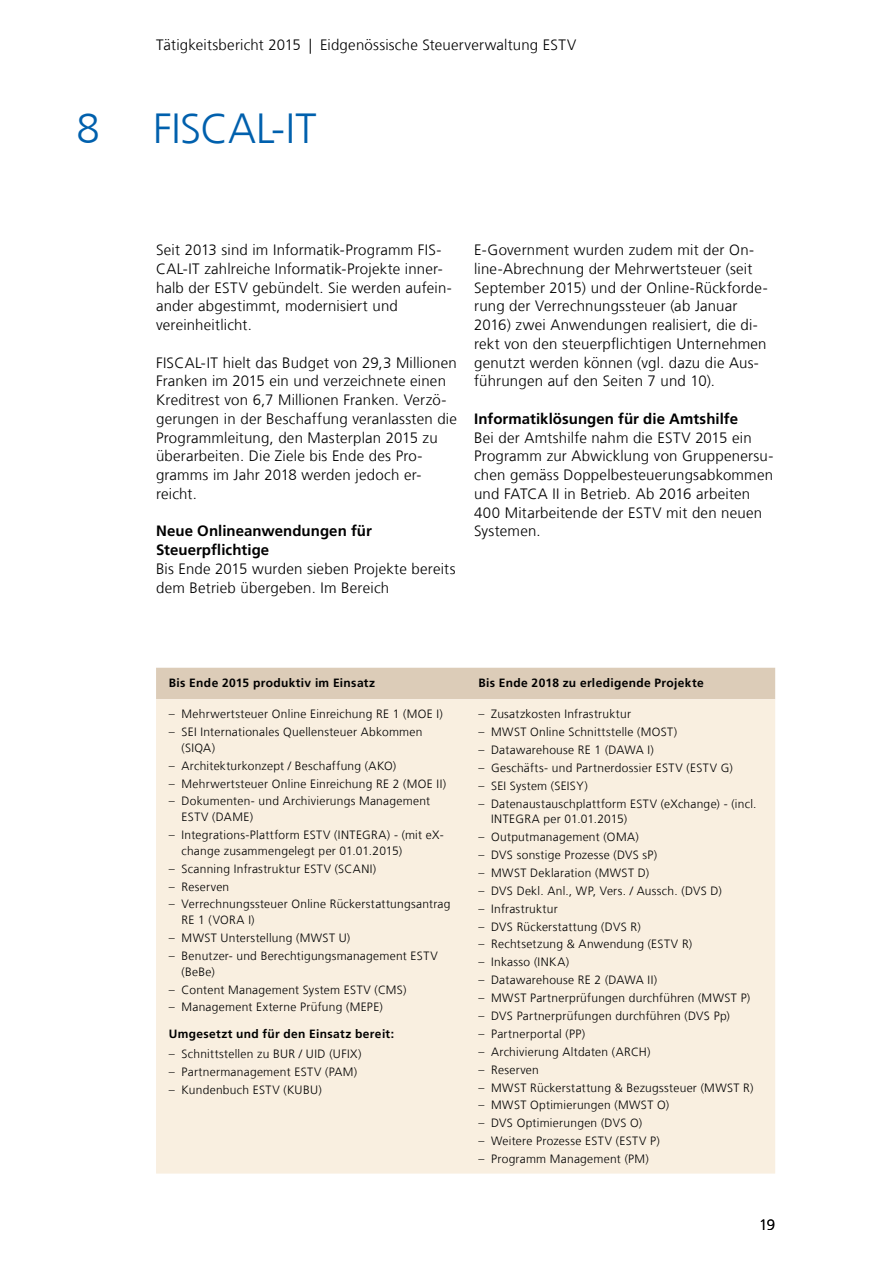
<style>
.page{position:relative;width:893px;height:1263px;background:#fff}
.page>*{position:absolute;margin:0;border:0;box-sizing:border-box;transform-origin:0 0}
.t1{font:300 42px "Frutiger LT Com";letter-spacing:-.01em;color:#0060ad}
.Grundtext{font:300 15px/18.8px "Frutiger LT Com";letter-spacing:.015em;color:#000}
.t2{font:700 15px/18.8px "Frutiger LT Com";letter-spacing:.005em;color:#000}
.t3{font:300 12px/15.8px "Frutiger LT Com";letter-spacing:.025em;color:#000}
.t4{font:700 12px/26.4px "Frutiger LT Com";letter-spacing:.03em;color:#000}
.s1{font-weight:300}
</style>
<div class="page">
<div style="left:156px;top:668px;width:619px;height:31px;background:#dcccb8"></div>
<div style="left:156px;top:699px;width:619px;height:474px;background:#f9efe0"></div>
<p class="Grundtext" style="left:156px;top:35px;width:422px">Tätigkeitsbericht 2015 | Eidgenössische Steuerverwaltung ESTV</p>
<p class="t1" style="left:77px;top:104px;width:25px">8</p>
<p class="t1" style="left:153px;top:104px;width:165px">FISCAL-IT</p>
<p class="Grundtext" style="left:156px;top:241px;width:297px">Seit 2013 sind im Informatik-Programm FIS-CAL-IT zahlreiche Informatik-Projekte inner&shy;halb der ESTV gebündelt. Sie werden aufein&shy;ander abgestimmt, modernisiert und vereinheitlicht.</p>
<p class="Grundtext" style="left:156px;top:353px;width:302px">FISCAL-IT hielt das Budget von 29,3 Millionen Franken im 2015 ein und verzeichnete einen Kreditrest von 6,7 Millionen Franken. Verzö&shy;gerungen in der Beschaffung veranlassten die Programmleitung, den Masterplan 2015 zu überarbeiten. Die Ziele bis Ende des Pro&shy;gramms im Jahr 2018 werden jedoch er&shy;reicht.</p>
<h3 class="t2" style="left:156px;top:522px;width:217px">Neue Onlineanwendungen für<br>Steuerpflichtige</h3>
<p class="Grundtext" style="left:156px;top:559px;width:301px">Bis Ende 2015 wurden sieben Projekte bereits dem Betrieb übergeben. Im Bereich</p>
<p class="Grundtext" style="left:474px;top:241px;width:295px">E-Government wurden zudem mit der On&shy;line-Abrechnung der Mehrwertsteuer (seit September 2015) und der Online-Rückforde&shy;rung der Verrechnungssteuer (ab Januar 2016) zwei Anwendungen realisiert, die di&shy;rekt von den steuerpflichtigen Unternehmen genutzt werden können (vgl. dazu die Aus&shy;führungen auf den Seiten 7 und 10).</p>
<h3 class="t2" style="left:474px;top:409px;width:265px">Informatiklösungen für die Amtshilfe</h3>
<p class="Grundtext" style="left:474px;top:428px;width:301px">Bei der Amtshilfe nahm die ESTV 2015 ein Programm zur Abwicklung von Gruppenersu&shy;chen gemäss Doppelbesteuerungsabkommen und FATCA II in Betrieb. Ab 2016 arbeiten 400 Mitarbeitende der ESTV mit den neuen Systemen.</p>
<p class="t4" style="left:169px;top:670px;width:208px">Bis Ende 2015 produktiv im Einsatz</p>
<p class="t4" style="left:478px;top:670px;width:227px">Bis Ende 2018 zu erledigende Projekte</p>
<p class="t3" style="left:169px;top:706px;width:276px">– Mehrwertsteuer Online Einreichung RE 1 (MOE I)</p>
<p class="t3" style="left:182px;top:724px;width:242px;text-indent:-13px">– SEI Internationales Quellensteuer Abkommen (SIQA)</p>
<p class="t3" style="left:169px;top:758px;width:229px">– Architekturkonzept / Beschaffung (AKO)</p>
<p class="t3" style="left:169px;top:775px;width:279px">– Mehrwertsteuer Online Einreichung RE 2 (MOE II)</p>
<p class="t3" style="left:182px;top:793px;width:250px;text-indent:-13px">– Dokumenten- und Archivierungs Management<br>ESTV (DAME)</p>
<p class="t3" style="left:182px;top:827px;width:264px;text-indent:-13px">– Integrations-Plattform ESTV (INTEGRA) - (mit eX&shy;change zusammengelegt per 01.01.2015)</p>
<p class="t3" style="left:169px;top:861px;width:209px">– Scanning Infrastruktur ESTV (SCANI)</p>
<p class="t3" style="left:169px;top:878px;width:62px">– Reserven</p>
<p class="t3" style="left:182px;top:896px;width:271px;text-indent:-13px">– Verrechnungssteuer Online Rückerstattungsantrag<br>RE 1 (VORA I)</p>
<p class="t3" style="left:169px;top:930px;width:183px">– MWST Unterstellung (MWST U)</p>
<p class="t3" style="left:182px;top:948px;width:258px;text-indent:-13px">– Benutzer- und Berechtigungsmanagement ESTV (BeBe)</p>
<p class="t3" style="left:169px;top:981px;width:239px">– Content Management System ESTV (CMS)</p>
<p class="t4" style="left:169px;top:994px;width:227px"><span class="s1">– Management Externe Prüfung (MEPE)<br></span>Umgesetzt und für den Einsatz bereit:</p>
<p class="t3" style="left:169px;top:1046px;width:194px">– Schnittstellen zu BUR / UID (UFIX)</p>
<p class="t3" style="left:169px;top:1064px;width:190px">– Partnermanagement ESTV (PAM)</p>
<p class="t3" style="left:169px;top:1082px;width:154px">– Kundenbuch ESTV (KUBU)</p>
<p class="t3" style="left:478px;top:706px;width:154px">– Zusatzkosten Infrastruktur</p>
<p class="t3" style="left:478px;top:724px;width:200px">– MWST Online Schnittstelle (MOST)</p>
<p class="t3" style="left:478px;top:742px;width:177px">– Datawarehouse RE 1 (DAWA I)</p>
<p class="t3" style="left:478px;top:760px;width:256px">– Geschäfts- und Partnerdossier ESTV (ESTV G)</p>
<p class="t3" style="left:478px;top:778px;width:111px">– SEI System (SEISY)</p>
<p class="t3" style="left:491px;top:796px;width:267px;text-indent:-13px">– Datenaustauschplattform ESTV (eXchange) - (incl.<br>INTEGRA per 01.01.2015)</p>
<p class="t3" style="left:478px;top:829px;width:162px">– Outputmanagement (OMA)</p>
<p class="t3" style="left:478px;top:847px;width:180px">– DVS sonstige Prozesse (DVS sP)</p>
<p class="t3" style="left:478px;top:865px;width:172px">– MWST Deklaration (MWST D)</p>
<p class="t3" style="left:478px;top:883px;width:245px">– DVS Dekl. Anl., WP, Vers. / Aussch. (DVS D)</p>
<p class="t3" style="left:478px;top:901px;width:81px">– Infrastruktur</p>
<p class="t3" style="left:478px;top:919px;width:164px">– DVS Rückerstattung (DVS R)</p>
<p class="t3" style="left:478px;top:936px;width:215px">– Rechtsetzung &amp; Anwendung (ESTV R)</p>
<p class="t3" style="left:478px;top:954px;width:92px">– Inkasso (INKA)</p>
<p class="t3" style="left:478px;top:972px;width:180px">– Datawarehouse RE 2 (DAWA II)</p>
<p class="t3" style="left:478px;top:990px;width:273px">– MWST Partnerprüfungen durchführen (MWST P)</p>
<p class="t3" style="left:478px;top:1008px;width:253px">– DVS Partnerprüfungen durchführen (DVS Pp)</p>
<p class="t3" style="left:478px;top:1026px;width:108px">– Partnerportal (PP)</p>
<p class="t3" style="left:478px;top:1044px;width:174px">– Archivierung Altdaten (ARCH)</p>
<p class="t3" style="left:478px;top:1062px;width:62px">– Reserven</p>
<p class="t3" style="left:478px;top:1079px;width:277px">– MWST Rückerstattung &amp; Bezugssteuer (MWST R)</p>
<p class="t3" style="left:478px;top:1097px;width:192px">– MWST Optimierungen (MWST O)</p>
<p class="t3" style="left:478px;top:1115px;width:165px">– DVS Optimierungen (DVS O)</p>
<p class="t3" style="left:478px;top:1133px;width:183px">– Weitere Prozesse ESTV (ESTV P)</p>
<p class="t3" style="left:478px;top:1151px;width:172px">– Programm Management (PM)</p>
<p class="Grundtext" style="left:759px;top:1215px;width:18px">19</p>
</div>
